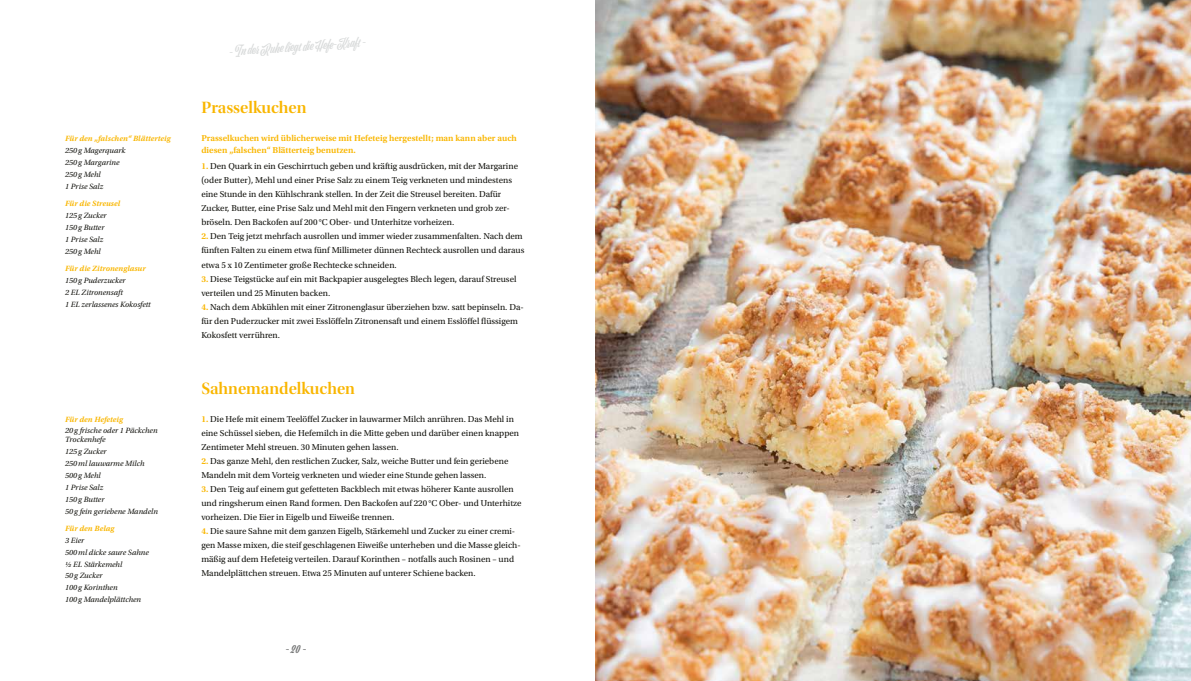
<style>
.page{position:relative;width:1191px;height:681px;background:#fff}
.page>*{position:absolute;margin:0;border:0;box-sizing:border-box;transform-origin:0 0}
.t1{font:17px "Utopia Std Semibold Disp";color:#f9b600}
.t2{font:12px "Viktor Script";color:#d8dada}
.t3{font:12px "Viktor Script";color:#6f7070}
.t4{font:9px/14px "Utopia Std";color:#12120d}
.t5{font:600 9px/12px "Utopia Std";color:#f9b600}
.t6{font:italic 8px/11.8px "Utopia Std";color:#12120d}
.t7{font:8px "Utopia Std Semibold Capt It";color:#f9b600}
.s1{font-weight:600;color:#f9b600}
</style>
<div class="page">
<img style="left:595px;top:0;width:596px;height:680px">
<p class="t7" style="left:65px;top:134px;width:107px">Für den „falschen“ Blätterteig</p>
<p class="t6" style="left:65px;top:145px;width:62px">250g Magerquark<br>250g Margarine<br>250g Mehl<br>1 Prise Salz</p>
<p class="t7" style="left:65px;top:199px;width:57px">Für die Streusel</p>
<p class="t6" style="left:65px;top:210px;width:43px">125g Zucker<br>150g Butter<br>1 Prise Salz<br>250g Mehl</p>
<p class="t7" style="left:65px;top:264px;width:82px">Für die Zitronenglasur</p>
<p class="t6" style="left:65px;top:274px;width:87px">150g Puderzucker<br>2 EL Zitronensaft<br>1 EL zerlassenes Kokosfett</p>
<p class="t7" style="left:65px;top:414px;width:59px">Für den Hefeteig</p>
<p class="t6" style="left:65px;top:426px;width:94px;line-height:9px">20g frische oder 1 Päckchen<br>Trockenhefe</p>
<p class="t6" style="left:65px;top:445px;width:94px">125g Zucker<br>250ml lauwarme Milch<br>500g Mehl<br>1 Prise Salz<br>150g Butter<br>50g fein geriebene Mandeln</p>
<p class="t7" style="left:65px;top:523px;width:51px">Für den Belag</p>
<p class="t6" style="left:65px;top:534px;width:85px">3 Eier<br>500ml dicke saure Sahne ½ EL Stärkemehl<br>50g Zucker<br>100g Korinthen<br>100g Mandelplättchen</p>
<h2 class="t2" style="left:229px;top:45px;width:138px;rotate:-4deg">- In der Ruhe liegt die Hefe-Kraft -</h2>
<h1 class="t1" style="left:201px;top:98px;width:107px">Prasselkuchen</h1>
<p class="t5" style="left:201px;top:132px;width:317px">Prasselkuchen wird üblicherweise mit Hefeteig hergestellt; man kann aber auch diesen „falschen“ Blätterteig benutzen.</p>
<p class="t4" style="left:201px;top:159px;width:318px"><span class="s1">1.</span> Den Quark in ein Geschirrtuch geben und kräftig ausdrücken, mit der Margarine (oder Butter), Mehl und einer Prise Salz zu einem Teig verkneten und mindestens eine Stunde in den Kühlschrank stellen. In der Zeit die Streusel bereiten. Dafür Zucker, Butter, eine Prise Salz und Mehl mit den Fingern verkneten und grob zer&shy;bröseln. Den Backofen auf 200 °C Ober- und Unterhitze vorheizen.</p>
<p class="t4" style="left:201px;top:229px;width:324px"><span class="s1">2.</span> Den Teig jetzt mehrfach ausrollen und immer wieder zusammenfalten. Nach dem fünften Falten zu einem etwa fünf Millimeter dünnen Rechteck ausrollen und daraus etwa 5 x 10 Zentimeter große Rechtecke schneiden.</p>
<p class="t4" style="left:201px;top:271px;width:317px"><span class="s1">3.</span> Diese Teigstücke auf ein mit Backpapier ausgelegtes Blech legen, darauf Streusel verteilen und 25 Minuten backen.</p>
<p class="t4" style="left:201px;top:299px;width:324px"><span class="s1">4.</span> Nach dem Abkühlen mit einer Zitronenglasur überziehen bzw. satt bepinseln. Da&shy;für den Puderzucker mit zwei Esslöffeln Zitronensaft und einem Esslöffel flüssigem<br>Kokosfett verrühren.</p>
<h1 class="t1" style="left:201px;top:378px;width:155px">Sahnemandelkuchen</h1>
<p class="t4" style="left:201px;top:411px;width:319px"><span class="s1">1.</span> Die Hefe mit einem Teelöffel Zucker in lauwarmer Milch anrühren. Das Mehl in eine Schüssel sieben, die Hefemilch in die Mitte geben und darüber einen knappen<br>Zentimeter Mehl streuen. 30 Minuten gehen lassen.</p>
<p class="t4" style="left:201px;top:453px;width:309px"><span class="s1">2.</span> Das ganze Mehl, den restlichen Zucker, Salz, weiche Butter und fein geriebene<br>Mandeln mit dem Vorteig verkneten und wieder eine Stunde gehen lassen.</p>
<p class="t4" style="left:201px;top:481px;width:322px"><span class="s1">3.</span> Den Teig auf einem gut gefetteten Backblech mit etwas höherer Kante ausrollen und ringsherum einen Rand formen. Den Backofen auf 220 °C Ober- und Unterhitze vorheizen. Die Eier in Eigelb und Eiweiße trennen.</p>
<p class="t4" style="left:201px;top:523px;width:321px"><span class="s1">4.</span> Die saure Sahne mit dem ganzen Eigelb, Stärkemehl und Zucker zu einer cremi&shy;gen Masse mixen, die steif geschlagenen Eiweiße unterheben und die Masse gleich&shy;mäßig auf dem Hefeteig verteilen. Darauf Korinthen – notfalls auch Rosinen – und Mandelplättchen streuen. Etwa 25 Minuten auf unterer Schiene backen.</p>
<h2 class="t3" style="left:286px;top:641px;width:22px">- 20 -</h2>
</div>
